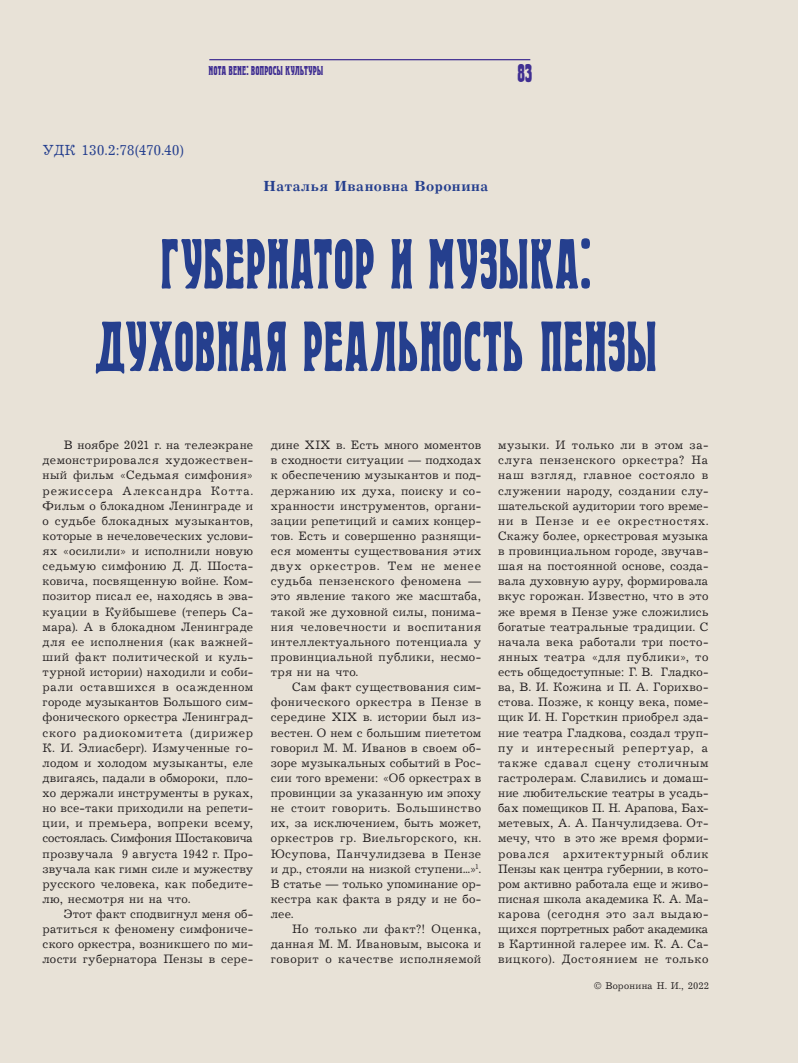
<style>
.page{position:relative;width:798px;height:1063px;background:#fff}
.page>*{position:absolute;margin:0;border:0;box-sizing:border-box;transform-origin:0 0}
.t1{font:68.75px/82.5px "Herold DG";letter-spacing:.015em;color:#253f8e;text-align:center;scale:.9 1}
.t2{font:25px "Herold DG";color:#402f92}
.t3{font:15px "Journal Bold Cyrillic";letter-spacing:.035em;color:#253f8e}
.t4{font:15px "Journal Cyrillic";letter-spacing:-.025em;color:#253f8e}
.t5{font:12.5px/15.1px "Journal Cyrillic";letter-spacing:.025em;color:#231f20;text-align:justify}
.t6{font:12.5px "Herold DG";letter-spacing:.01em;color:#402f92}
.t7{font:10px "Journal Cyrillic";letter-spacing:.025em;color:#231f20}
</style>
<div class="page">
<div style="left:0;top:0;width:797px;height:1063px;background:#e8e2d7"></div>
<hr style="left:209px;top:59px;width:321px;height:1px;background:#402f92">
<p class="t6" style="left:208px;top:63px;width:116px">NOTA BENE: ВОПРОСЫ КУЛЬТУРЫ</p>
<p class="t4" style="left:43px;top:142px;width:143px">УДК 130.2:78(470.40)</p>
<p class="t3" style="left:263px;top:178px;width:226px">Наталья Ивановна Воронина</p>
<h2 class="t2" style="left:517px;top:59px;width:16px">83</h2>
<h1 class="t1" style="left:95px;top:222px;width:626px">ГУБЕРНАТОР И МУЗЫКА:<br>ДУХОВНАЯ РЕАЛЬНОСТЬ ПЕНЗЫ</h1>
<p class="t5" style="left:43px;top:438px;width:212px;text-indent:21px">В ноябре 2021 г. на телеэкране демонстрировался художествен&shy;ный фильм «Седьмая симфония» режиссера Александра Котта.<br>Фильм о блокадном Ленинграде и о судьбе блокадных музыкантов, которые в нечеловеческих услови&shy;ях «осилили» и исполнили новую седьмую симфонию Д. Д. Шоста&shy;ковича, посвященную войне. Ком&shy;позитор писал ее, находясь в эва&shy;куации в Куйбышеве (теперь Са&shy;мара). А в блокадном Ленинграде для ее исполнения (как важней&shy;ший факт политической и куль&shy;турной истории) находили и соби&shy;рали оставшихся в осажденном городе музыкантов Большого сим&shy;фонического оркестра Ленинград&shy;ского радиокомитета (дирижер К. И. Элиасберг). Измученные го&shy;лодом и холодом музыканты, еле двигаясь, падали в обмороки, пло&shy;хо держали инструменты в руках, но все-таки приходили на репети&shy;ции, и премьера, вопреки всему, состоялась. Симфония Шостаковича прозвучала 9 августа 1942 г. Про&shy;звучала как гимн силе и мужеству русского человека, как победите&shy;лю, несмотря ни на что.</p>
<p class="t5" style="left:43px;top:907px;width:212px;text-indent:21px">Этот факт сподвигнул меня об&shy;ратиться к феномену симфониче&shy;ского оркестра, возникшего по ми&shy;лости губернатора Пензы в сере-</p>
<p class="t5" style="left:271px;top:438px;width:212px">дине ХIХ в. Есть много моментов в сходности ситуации — подходах к обеспечению музыкантов и под&shy;держанию их духа, поиску и со&shy;хранности инструментов, органи&shy;зации репетиций и самих концер&shy;тов. Есть и совершенно разнящи&shy;еся моменты существования этих двух оркестров. Тем не менее судьба пензенского феномена — это явление такого же масштаба, такой же духовной силы, понима&shy;ния человечности и воспитания интеллектуального потенциала у провинциальной публики, несмо&shy;тря ни на что.</p>
<p class="t5" style="left:271px;top:680px;width:212px;text-indent:21px">Сам факт существования сим&shy;фонического оркестра в Пензе в середине XIX в. истории был из&shy;вестен. О нем с большим пиететом говорил М. М. Иванов в своем об&shy;зоре музыкальных событий в Рос&shy;сии того времени: «Об оркестрах в провинции за указанную им эпоху не стоит говорить. Большинство их, за исключением, быть может, оркестров гр. Виельгорского, кн.<br>Юсупова, Панчулидзева в Пензе и др., стояли на низкой ступени...»<sup>1</sup>.<br>В статье — только упоминание ор&shy;кестра как факта в ряду и не бо&shy;лее.</p>
<p class="t5" style="left:271px;top:922px;width:212px;text-indent:21px">Но только ли факт?! Оценка, данная М. М. Ивановым, высока и говорит о качестве исполняемой</p>
<p class="t5" style="left:498px;top:438px;width:212px">музыки. И только ли в этом за&shy;слуга пензенского оркестра? На наш взгляд, главное состояло в служении народу, создании слу&shy;шательской аудитории того време&shy;ни в Пензе и ее окрестностях.<br>Скажу более, оркестровая музыка в провинциальном городе, звучав&shy;шая на постоянной основе, созда&shy;вала духовную ауру, формировала вкус горожан. Известно, что в это же время в Пензе уже сложились богатые театральные традиции. С начала века работали три посто&shy;янных театра «для публики», то есть общедоступные: Г. В. Гладко&shy;ва, В. И. Кожина и П. А. Горихво&shy;стова. Позже, к концу века, поме&shy;щик И. Н. Горсткин приобрел зда&shy;ние театра Гладкова, создал труп&shy;пу и интересный репертуар, а также сдавал сцену столичным гастролерам. Славились и домаш&shy;ние любительские театры в усадь&shy;бах помещиков П. Н. Арапова, Бах&shy;метевых, А. А. Панчулидзева. От&shy;мечу, что в это же время форми&shy;ровался архитектурный облик Пензы как центра губернии, в кото&shy;ром активно работала еще и живо&shy;писная школа академика К. А. Ма&shy;карова (сегодня это зал выдаю&shy;щихся портретных работ академика в Картинной галерее им. К. А. Са&shy;вицкого). Достоянием не только</p>
<p class="t7" style="left:594px;top:981px;width:116px">© Воронина Н. И., 2022</p>
</div>
